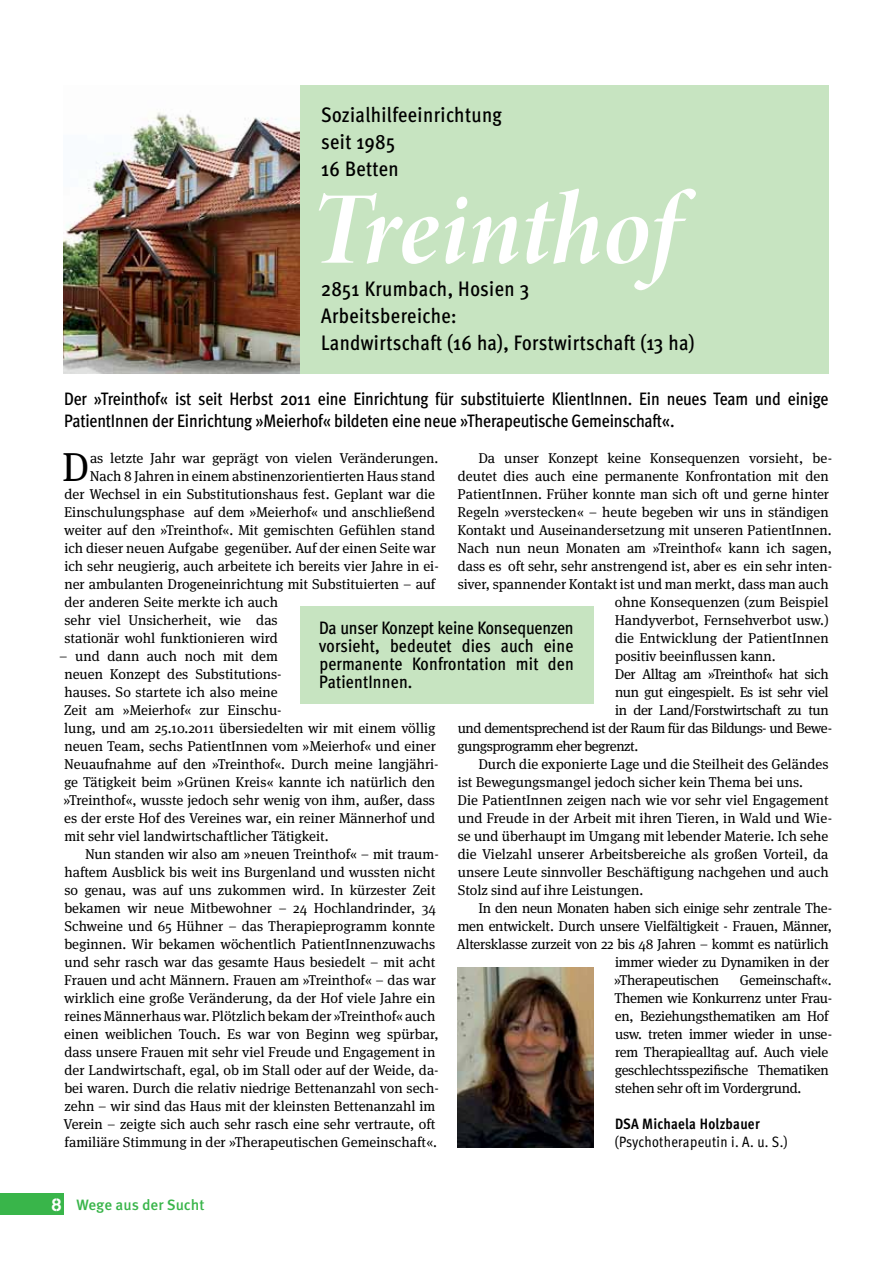
<style>
.page{position:relative;width:893px;height:1263px;background:#fff}
.page>*{position:absolute;margin:0;border:0;box-sizing:border-box;transform-origin:0 0}
.t1{font:103.5px "Minion Pro Bold It Disp";color:#fff}
.t2{font:40.35px "Meta Serif OT";color:#000}
.t3{font:500 condensed 21px/27px "Meta OT";letter-spacing:.015em;color:#000}
.t4{font:500 condensed 18px/18px "Meta OT";letter-spacing:-.01em;color:#000}
.t5{font:condensed 15px "Meta OT";letter-spacing:.02em;color:#000}
.t6{font:700 condensed 15px "Meta OT";letter-spacing:.015em;color:#000}
.t7{font:500 15px "Meta OT";color:#39b54a}
.t8{font:14.25px/18px "Meta Serif OT";color:#000}
.t9{font:14.25px/18px "Meta Serif OT";letter-spacing:-.02em;color:#000}
.t10{font:14.25px "Meta Serif OT";letter-spacing:-.03em;color:#000}
.s1{font-family:"AG Book Stencil";font-weight:400;font-size:18px;color:#fff}
</style>
<div class="page">
<div style="left:0;top:1194px;width:64px;height:21px;background:#39b54a"></div>
<div style="left:300px;top:606px;width:293px;height:98px;background:#c7e4c1"></div>
<div style="left:64px;top:85px;width:765px;height:289px;background:#c7e4c1"></div>
<img style="left:64px;top:85px;width:236px;height:289px">
<img style="left:457px;top:967px;width:136px;height:180px">
<h3 class="t3" style="left:321px;top:101px;width:182px">Sozialhilfeeinrichtung seit 1985<br>16 Betten</h3>
<h1 class="t1" style="left:311px;top:160px;width:369px">Treinthof</h1>
<h3 class="t3" style="left:321px;top:275px;width:375px">2851 Krumbach, Hosien 3<br>Arbeitsbereiche:<br>Landwirtschaft (16 ha), Forstwirtschaft (13 ha)</h3>
<p class="t4" style="left:64px;top:387px;width:766px;line-height:21.6px">Der »Treinthof« ist seit Herbst 2011 eine Einrichtung für substituierte KlientInnen. Ein neues Team und einige<br>PatientInnen der Einrichtung »Meierhof« bildeten eine neue »Therapeutische Gemeinschaft«.</p>
<h2 class="t2" style="left:62px;top:444px;width:29px">D</h2>
<p class="t8" style="left:90px;top:449px;width:350px">as letzte Jahr war geprägt von vielen Veränderungen.</p>
<p class="t8" style="left:478px;top:449px;width:355px">Da unser Konzept keine Konsequenzen vorsieht, be-</p>
<p class="t8" style="left:458px;top:467px;width:372px">deutet dies auch eine permanente Konfrontation mit den</p>
<p class="t8" style="left:458px;top:485px;width:373px">PatientInnen. Früher konnte man sich oft und gerne hinter</p>
<p class="t8" style="left:458px;top:503px;width:373px">Regeln »verstecken« – heute begeben wir uns in ständigen</p>
<p class="t8" style="left:458px;top:521px;width:376px">Kontakt und Auseinandersetzung mit unseren PatientInnen.</p>
<p class="t8" style="left:458px;top:539px;width:376px">Nach nun neun Monaten am »Treinthof« kann ich sagen,</p>
<p class="t8" style="left:458px;top:557px;width:376px">dass es oft sehr, sehr anstrengend ist, aber es ein sehr inten-</p>
<p class="t8" style="left:458px;top:575px;width:372px">siver, spannender Kontakt ist und man merkt, dass man auch</p>
<p class="t8" style="left:615px;top:593px;width:215px">ohne Konsequenzen (zum Beispiel</p>
<p class="t8" style="left:615px;top:611px;width:215px">Handyverbot, Fernsehverbot usw.)</p>
<p class="t8" style="left:615px;top:629px;width:215px">die Entwicklung der PatientInnen</p>
<p class="t8" style="left:615px;top:647px;width:162px">positiv beeinflussen kann.</p>
<p class="t10" style="left:615px;top:666px;width:215px">Der Alltag am »Treinthof« hat sich</p>
<p class="t10" style="left:615px;top:684px;width:215px">nun gut eingespielt. Es ist sehr viel</p>
<p class="t10" style="left:615px;top:702px;width:215px">in der Land/Forstwirtschaft zu tun</p>
<p class="t10" style="left:458px;top:720px;width:376px">und dementsprechend ist der Raum für das Bildungs- und Bewe-</p>
<p class="t10" style="left:457px;top:738px;width:183px">gungsprogramm eher begrenzt.</p>
<p class="t8" style="left:478px;top:755px;width:352px">Durch die exponierte Lage und die Steilheit des Geländes</p>
<p class="t8" style="left:458px;top:773px;width:347px">ist Bewegungsmangel jedoch sicher kein Thema bei uns.</p>
<p class="t8" style="left:458px;top:791px;width:373px">Die PatientInnen zeigen nach wie vor sehr viel Engagement</p>
<p class="t8" style="left:458px;top:809px;width:376px">und Freude in der Arbeit mit ihren Tieren, in Wald und Wie-</p>
<p class="t8" style="left:458px;top:827px;width:372px">se und überhaupt im Umgang mit lebender Materie. Ich sehe</p>
<p class="t8" style="left:458px;top:845px;width:372px">die Vielzahl unserer Arbeitsbereiche als großen Vorteil, da</p>
<p class="t8" style="left:458px;top:863px;width:372px">unsere Leute sinnvoller Beschäftigung nachgehen und auch</p>
<p class="t8" style="left:458px;top:881px;width:187px">Stolz sind auf ihre Leistungen.</p>
<p class="t9" style="left:478px;top:899px;width:355px">In den neun Monaten haben sich einige sehr zentrale The-</p>
<p class="t9" style="left:458px;top:917px;width:376px">men entwickelt. Durch unsere Vielfältigkeit - Frauen, Männer,</p>
<p class="t9" style="left:456px;top:935px;width:374px">Altersklasse zurzeit von 22 bis 48 Jahren – kommt es natürlich</p>
<p class="t9" style="left:615px;top:953px;width:216px">immer wieder zu Dynamiken in der</p>
<p class="t9" style="left:614px;top:971px;width:107px">»Therapeutischen</p>
<p class="t8" style="left:90px;top:467px;width:347px">Nach 8 Jahren in einem abstinenzorientierten Haus stand</p>
<p class="t8" style="left:64px;top:485px;width:372px">der Wechsel in ein Substitutionshaus fest. Geplant war die</p>
<p class="t8" style="left:64px;top:503px;width:372px">Einschulungsphase auf dem »Meierhof« und anschließend</p>
<p class="t8" style="left:64px;top:521px;width:372px">weiter auf den »Treinthof«. Mit gemischten Gefühlen stand</p>
<p class="t8" style="left:64px;top:539px;width:373px">ich dieser neuen Aufgabe gegenüber. Auf der einen Seite war</p>
<p class="t8" style="left:64px;top:557px;width:376px">ich sehr neugierig, auch arbeitete ich bereits vier Jahre in ei-</p>
<p class="t8" style="left:64px;top:575px;width:373px">ner ambulanten Drogeneinrichtung mit Substituierten – auf</p>
<p class="t8" style="left:64px;top:593px;width:215px">der anderen Seite merkte ich auch</p>
<p class="t8" style="left:64px;top:611px;width:215px">sehr viel Unsicherheit, wie das</p>
<p class="t8" style="left:64px;top:629px;width:215px">stationär wohl funktionieren wird</p>
<p class="t8" style="left:63px;top:647px;width:377px;text-indent:-4px">– und dann auch noch mit dem<br>neuen Konzept des Substitutions-<br>hauses. So startete ich also meine<br>Zeit am »Meierhof« zur Einschu-<br>lung, und am 25.10.2011 übersiedelten wir mit einem völlig neuen Team, sechs PatientInnen vom »Meierhof« und einer Neuaufnahme auf den »Treinthof«. Durch meine langjähri&shy;ge Tätigkeit beim »Grünen Kreis« kannte ich natürlich den »Treinthof«, wusste jedoch sehr wenig von ihm, außer, dass es der erste Hof des Vereines war, ein reiner Männerhof und mit sehr viel landwirtschaftlicher Tätigkeit.</p>
<p class="t8" style="left:63px;top:845px;width:377px;text-indent:22px">Nun standen wir also am »neuen Treinthof« – mit traum&shy;haftem Ausblick bis weit ins Burgenland und wussten nicht so genau, was auf uns zukommen wird. In kürzester Zeit bekamen wir neue Mitbewohner – 24 Hochlandrinder, 34<br>Schweine und 65 Hühner – das Therapieprogramm konnte beginnen. Wir bekamen wöchentlich PatientInnenzuwachs und sehr rasch war das gesamte Haus besiedelt – mit acht Frauen und acht Männern. Frauen am »Treinthof« – das war wirklich eine große Veränderung, da der Hof viele Jahre ein reines Männerhaus war. Plötzlich bekam der »Treinthof« auch einen weiblichen Touch. Es war von Beginn weg spürbar, dass unsere Frauen mit sehr viel Freude und Engagement in der Landwirtschaft, egal, ob im Stall oder auf der Weide, da&shy;bei waren. Durch die relativ niedrige Bettenanzahl von sech&shy;zehn – wir sind das Haus mit der kleinsten Bettenanzahl im Verein – zeigte sich auch sehr rasch eine sehr vertraute, oft familiäre Stimmung in der »Therapeutischen Gemeinschaft«.</p>
<p class="t4" style="left:319px;top:618px;width:256px;text-align:justify">Da unser Konzept keine Konsequenzen vorsieht, bedeutet dies auch eine permanente Konfrontation mit den PatientInnen.</p>
<p class="t9" style="left:614px;top:971px;width:219px;text-indent:125px">Gemeinschaft«.<br>Themen wie Konkurrenz unter Frau&shy;en, Beziehungsthematiken am Hof usw. treten immer wieder in unse&shy;rem Therapiealltag auf. Auch viele geschlechtsspezifische Thematiken stehen sehr oft im Vordergrund.</p>
<p class="t6" style="left:615px;top:1114px;width:146px">DSA Michaela Holzbauer</p>
<p class="t5" style="left:615px;top:1132px;width:174px">(Psychotherapeutin i. A. u. S.)</p>
<p class="t7" style="left:52px;top:1195px;width:155px"><span class="s1">8</span> Wege aus der Sucht</p>
</div>
